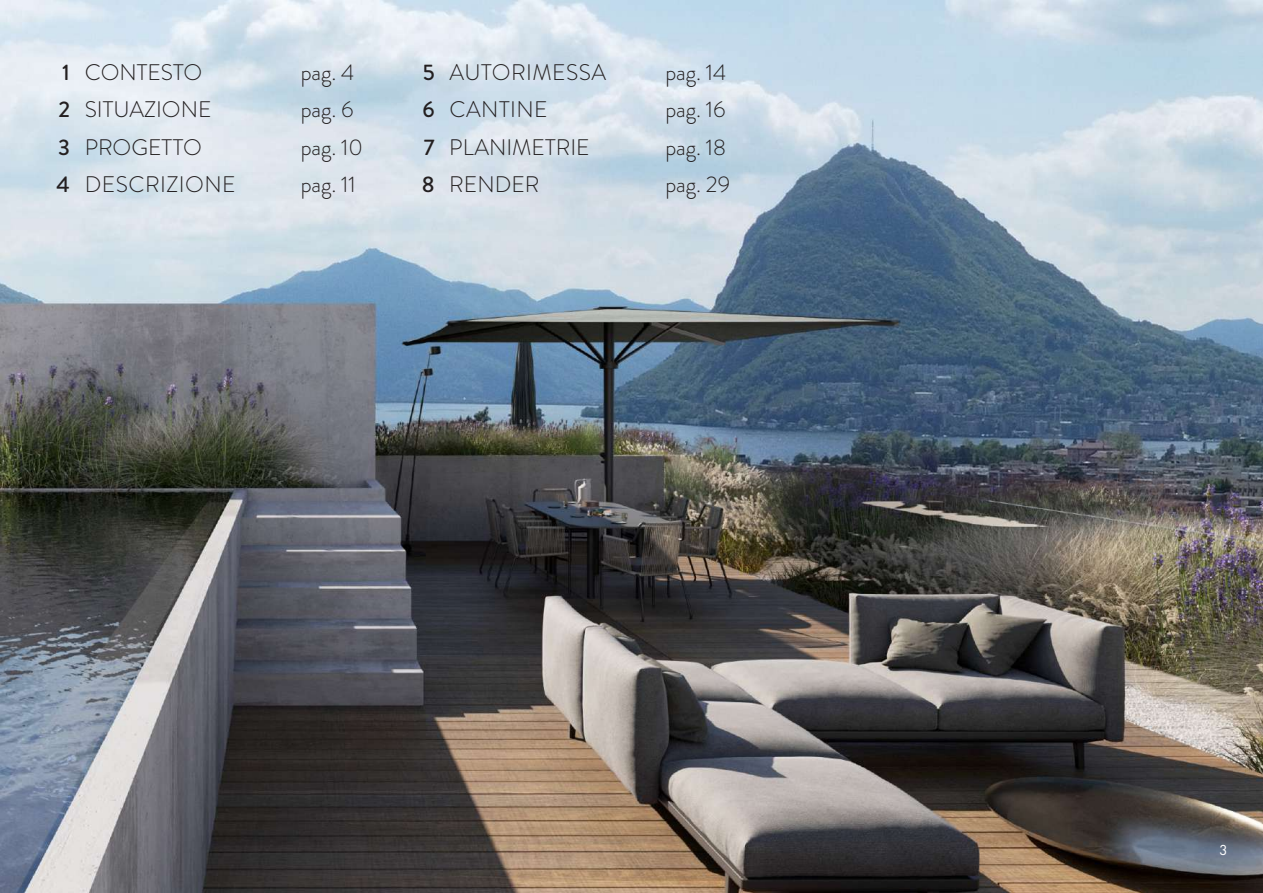
<style>
.page{position:relative;width:1263px;height:893px;background:#fff}
.page>*{position:absolute;margin:0;border:0;box-sizing:border-box;transform-origin:0 0}
.t1{font:300 22.5px "Brandon Grotesque";color:#231f20}
.t2{font:300 22.5px "Brandon Grotesque";letter-spacing:.02em;color:#231f20}
.t3{font:500 22.5px/37.5px "Brandon Grotesque";color:#231f20;text-align:justify}
.t4{font:15px "Futura PT";color:#fff}
</style>
<div class="page">
<img style="left:0;top:0;width:1263px;height:893px">
<p class="t1" style="left:85px;top:56px;width:119px">CONTESTO</p>
<p class="t1" style="left:301px;top:56px;width:55px">pag. 4</p>
<p class="t1" style="left:85px;top:94px;width:128px">SITUAZIONE</p>
<p class="t1" style="left:301px;top:94px;width:55px">pag. 6</p>
<p class="t1" style="left:85px;top:131px;width:119px">PROGETTO</p>
<p class="t1" style="left:301px;top:131px;width:64px">pag. 10</p>
<p class="t2" style="left:85px;top:169px;width:152px">DESCRIZIONE</p>
<p class="t1" style="left:301px;top:169px;width:57px">pag. 11</p>
<p class="t3" style="left:57px;top:53px;width:15px">1<br>2<br>3<br>4</p>
<p class="t3" style="left:422px;top:53px;width:14px">5<br>6<br>7<br>8</p>
<p class="t2" style="left:449px;top:56px;width:158px">AUTORIMESSA</p>
<p class="t1" style="left:665px;top:56px;width:62px">pag. 14</p>
<p class="t2" style="left:449px;top:94px;width:100px">CANTINE</p>
<p class="t1" style="left:665px;top:94px;width:62px">pag. 16</p>
<p class="t1" style="left:449px;top:131px;width:142px">PLANIMETRIE</p>
<p class="t1" style="left:665px;top:131px;width:62px">pag. 18</p>
<p class="t1" style="left:449px;top:169px;width:92px">RENDER</p>
<p class="t1" style="left:665px;top:169px;width:66px">pag. 29</p>
<p class="t4" style="left:1219px;top:841px;width:10px">3</p>
</div>
